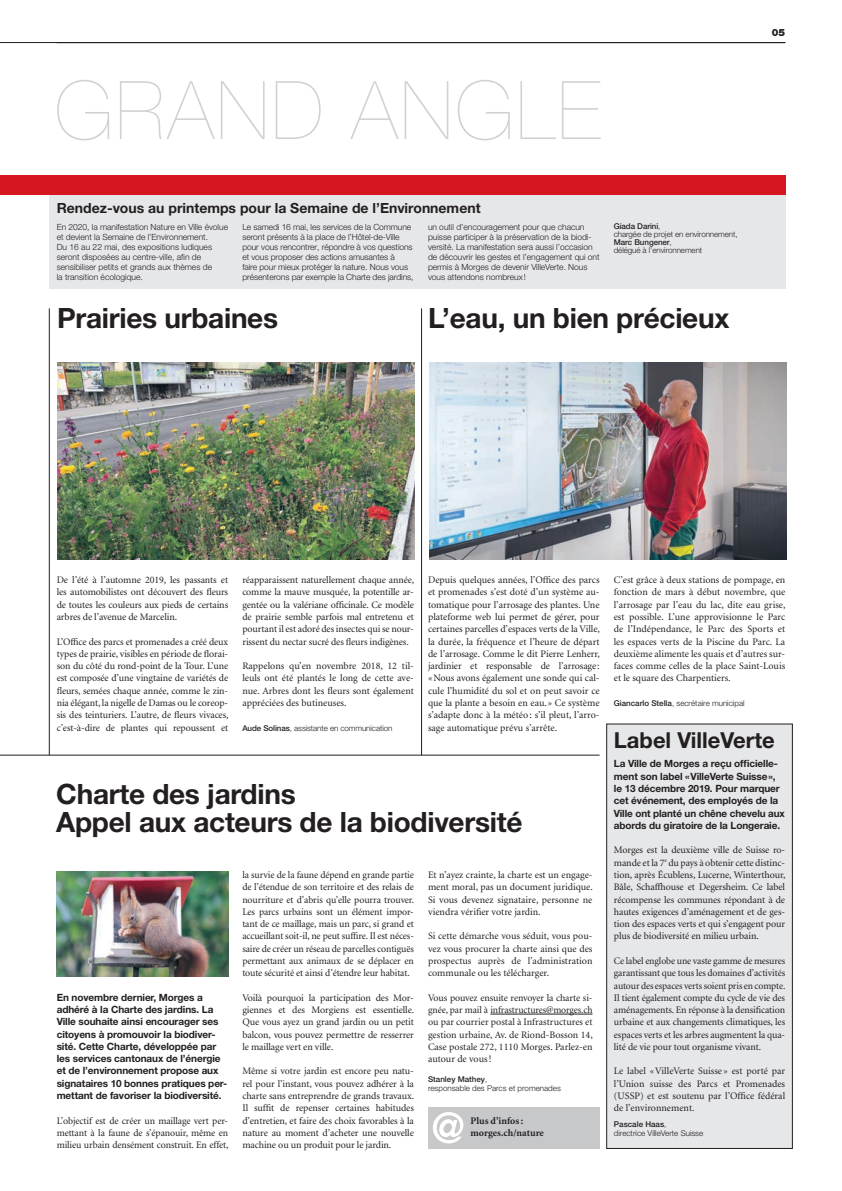
<style>
.page{position:relative;width:842px;height:1191px;background:#fff}
.page>*{position:absolute;margin:0;border:0;box-sizing:border-box;transform-origin:0 0}
.t1{font:200 81px "Helvetica Neue";letter-spacing:.03em;color:#d1d2d4}
.t2{font:700 28px/28px "Helvetica Neue";letter-spacing:-.01em;color:#231f20}
.t3{font:700 22px "Helvetica Neue";color:#231f20}
.t4{font:700 14px "Helvetica Neue";color:#231f20}
.t5{font:10px/12.3px "Minion";letter-spacing:-.01em;color:#231f20;text-align:justify}
.t6{font:700 10px/12.3px "Helvetica Neue";letter-spacing:-.01em;color:#231f20}
.t7{font:700 10px/12.3px "Minion";color:#231f20}
.t8{font:900 10px "Helvetica Neue";color:#231f20}
.t9{font:300 8.5px/10px "Helvetica Neue";letter-spacing:-.005em;color:#231f20}
.t10{font:300 8px/8px "Helvetica Neue";letter-spacing:-.01em;color:#231f20}
.s1{font-weight:500}
</style>
<div class="page">
<div style="left:428px;top:1107px;width:172px;height:41px;background:#c7c8ca"></div>
<svg style="left:433px;top:1112px;width:30px;height:31px"></svg>
<div style="left:49px;top:195px;width:736px;height:93px;background:#e6e7e9"></div>
<img style="left:57px;top:362px;width:357px;height:197px">
<img style="left:429px;top:362px;width:358px;height:197px">
<hr style="left:490px;top:1013px;width:102px;height:1px;background:#231f20">
<img style="left:57px;top:871px;width:171px;height:105px">
<hr style="left:0;top:755px;width:600px;height:1px;background:#231f20">
<div style="left:607px;top:724px;width:185px;height:424px;background:#e6e7e9"></div>
<div style="left:606px;top:724px;width:186px;height:424px;border:1px solid #231f20"></div>
<hr style="left:49px;top:308px;width:1px;height:447px;background:#231f20">
<hr style="left:421px;top:308px;width:1px;height:447px;background:#231f20">
<hr style="left:0;top:42px;width:785px;height:1px;background:#231f20">
<div style="left:0;top:175px;width:785px;height:20px;background:#d7171f"></div>
<h1 class="t1" style="left:55px;top:64px;width:548px">GRAND ANGLE</h1>
<h3 class="t4" style="left:57px;top:199px;width:425px">Rendez-vous au printemps pour la Semaine de l’Environnement</h3>
<p class="t9" style="left:57px;top:222px;width:173px">En 2020, la manifestation Nature en Ville évolue et devient la Semaine de l’Environnement.<br>Du 16 au 22 mai, des expositions ludiques seront disposées au centre-ville, afin de sensibiliser petits et grands aux thèmes de<br>la transition écologique.</p>
<p class="t9" style="left:242px;top:222px;width:173px">Le samedi 16 mai, les services de la Commune seront présents à la place de l’Hôtel-de-Ville pour vous rencontrer, répondre à vos questions et vous proposer des actions amusantes à<br>faire pour mieux protéger la nature. Nous vous présenterons par exemple la Charte des jardins,</p>
<p class="t9" style="left:428px;top:221px;width:173px">un outil d’encouragement pour que chacun puisse participer à la préservation de la biodi&shy;versité. La manifestation sera aussi l’occasion de découvrir les gestes et l’engagement qui ont permis à Morges de devenir VilleVerte. Nous vous attendons nombreux!</p>
<p class="t10" style="left:614px;top:222px;width:125px"><span class="s1">Giada Darini</span>,<br>chargée de projet en environnement,<br><span class="s1">Marc Bungener</span>,<br>délégué à l’environnement</p>
<h2 class="t2" style="left:57px;top:304px;width:223px">Prairies urbaines</h2>
<h2 class="t2" style="left:428px;top:304px;width:303px">L’eau, un bien précieux</h2>
<p class="t8" style="left:772px;top:27px;width:15px">05</p>
<p class="t5" style="left:57px;top:574px;width:173px">De l’été à l’automne 2019, les passants et les automobilistes ont découvert des fleurs de toutes les couleurs aux pieds de certains arbres de l’avenue de Marcelin.</p>
<p class="t5" style="left:57px;top:635px;width:173px">L’Office des parcs et promenades a créé deux types de prairie, visibles en période de florai&shy;son du côté du rond-point de la Tour. L’une est composée d’une vingtaine de variétés de fleurs, semées chaque année, comme le zin&shy;nia élégant, la nigelle de Damas ou le coreop&shy;sis des teinturiers. L’autre, de fleurs vivaces, c’est-à-dire de plantes qui repoussent et</p>
<p class="t5" style="left:242px;top:574px;width:173px">réapparaissent naturellement chaque année, comme la mauve musquée, la potentille ar&shy;gentée ou la valériane officinale. Ce modèle de prairie semble parfois mal entretenu et pourtant il est adoré des insectes qui se nour&shy;rissent du nectar sucré des fleurs indigènes.</p>
<p class="t5" style="left:242px;top:660px;width:173px">Rappelons qu’en novembre 2018, 12 til&shy;leuls ont été plantés le long de cette ave&shy;nue. Arbres dont les fleurs sont également appréciées des butineuses.</p>
<p class="t10" style="left:242px;top:723px;width:152px"><span class="s1">Aude Solinas</span>, assistante en communication</p>
<p class="t5" style="left:428px;top:574px;width:173px">Depuis quelques années, l’Office des parcs et promenades s’est doté d’un système au&shy;tomatique pour l’arrosage des plantes. Une plateforme web lui permet de gérer, pour certaines parcelles d’espaces verts de la Ville, la durée, la fréquence et l’heure de départ de l’arrosage. Comme le dit Pierre Lenherr, jardinier et responsable de l’arrosage : «Nous avons également une sonde qui cal&shy;cule l’humidité du sol et on peut savoir ce que la plante a besoin en eau.» Ce système s’adapte donc à la météo: s’il pleut, l’arro&shy;sage automatique prévu s’arrête.</p>
<p class="t5" style="left:614px;top:574px;width:173px">C’est grâce à deux stations de pompage, en fonction de mars à début novembre, que l’arrosage par l’eau du lac, dite eau grise, est possible. L’une approvisionne le Parc de l’Indépendance, le Parc des Sports et les espaces verts de la Piscine du Parc. La deuxième alimente les quais et d’autres sur&shy;faces comme celles de la place Saint-Louis et le square des Charpentiers.</p>
<p class="t10" style="left:614px;top:699px;width:132px"><span class="s1">Giancarlo Stella</span>, secrétaire municipal</p>
<h3 class="t3" style="left:614px;top:726px;width:162px">Label VilleVerte</h3>
<p class="t6" style="left:614px;top:757px;width:172px">La Ville de Morges a reçu officielle&shy;ment son label «VilleVerte Suisse», le 13 décembre 2019. Pour marquer cet événement, des employés de la Ville ont planté un chêne chevelu aux abords du giratoire de la Longeraie.</p>
<p class="t5" style="left:614px;top:844px;width:173px">Morges est la deuxième ville de Suisse ro&shy;mande et la 7<sup>e</sup> du pays à obtenir cette distinc&shy;tion, après Écublens, Lucerne, Winterthour, Bâle, Schaffhouse et Degersheim. Ce label récompense les communes répondant à de hautes exigences d’aménagement et de ges&shy;tion des espaces verts et qui s’engagent pour plus de biodiversité en milieu urbain.</p>
<p class="t5" style="left:614px;top:955px;width:173px">Ce label englobe une vaste gamme de mesures garantissant que tous les domaines d’activités autour des espaces verts soient pris en compte.<br>Il tient également compte du cycle de vie des aménagements. En réponse à la densification urbaine et aux changements climatiques, les espaces verts et les arbres augmentent la qua&shy;lité de vie pour tout organisme vivant.</p>
<p class="t5" style="left:614px;top:1065px;width:173px">Le label «VilleVerte Suisse » est porté par l’Union suisse des Parcs et Promenades (USSP) et est soutenu par l’Office fédéral de l’environnement.</p>
<p class="t10" style="left:614px;top:1119px;width:91px;line-height:9px"><span class="s1">Pascale Haas</span>,<br>directrice VilleVerte Suisse</p>
<h2 class="t2" style="left:56px;top:779px;width:468px">Charte des jardins<br>Appel aux acteurs de la biodiversité</h2>
<p class="t5" style="left:242px;top:869px;width:173px">la survie de la faune dépend en grande partie de l’étendue de son territoire et des relais de nourriture et d’abris qu’elle pourra trouver.<br>Les parcs urbains sont un élément impor&shy;tant de ce maillage, mais un parc, si grand et accueillant soit-il, ne peut suffire. Il est néces&shy;saire de créer un réseau de parcelles contiguës permettant aux animaux de se déplacer en toute sécurité et ainsi d’étendre leur habitat.</p>
<p class="t5" style="left:242px;top:991px;width:173px">Voilà pourquoi la participation des Mor&shy;giennes et des Morgiens est essentielle.<br>Que vous ayez un grand jardin ou un petit balcon, vous pouvez permettre de resserrer le maillage vert en ville.</p>
<p class="t5" style="left:242px;top:1065px;width:173px">Même si votre jardin est encore peu natu&shy;rel pour l’instant, vous pouvez adhérer à la charte sans entreprendre de grands travaux.<br>Il suffit de repenser certaines habitudes d’entretien, et faire des choix favorables à la nature au moment d’acheter une nouvelle machine ou un produit pour le jardin.</p>
<p class="t5" style="left:428px;top:869px;width:166px">Et n’ayez crainte, la charte est un engage&shy;ment moral, pas un document juridique.<br>Si vous devenez signataire, personne ne viendra vérifier votre jardin.</p>
<p class="t5" style="left:428px;top:930px;width:166px">Si cette démarche vous séduit, vous pou&shy;vez vous procurer la charte ainsi que des prospectus auprès de l’administration communale ou les télécharger.</p>
<p class="t5" style="left:428px;top:991px;width:166px">Vous pouvez ensuite renvoyer la charte si&shy;gnée, par mail à infrastructures@morges.ch ou par courrier postal à Infrastructures et gestion urbaine, Av. de Riond-Bosson 14, Case postale 272, 1110 Morges. Parlez-en autour de vous!</p>
<p class="t10" style="left:428px;top:1074px;width:134px;line-height:9px"><span class="s1">Stanley Mathey</span>,<br>responsable des Parcs et promenades</p>
<p class="t7" style="left:471px;top:1114px;width:75px">Plus d’infos: morges.ch/nature</p>
<p class="t6" style="left:57px;top:990px;width:172px">En novembre dernier, Morges a adhéré à la Charte des jardins. La Ville souhaite ainsi encourager ses citoyens à promouvoir la biodiver&shy;sité. Cette Charte, développée par les services cantonaux de l’énergie et de l’environnement propose aux signataires 10 bonnes pratiques per&shy;mettant de favoriser la biodiversité.</p>
<p class="t5" style="left:57px;top:1114px;width:173px">L’objectif est de créer un maillage vert per&shy;mettant à la faune de s’épanouir, même en milieu urbain densément construit. En effet,</p>
</div>
